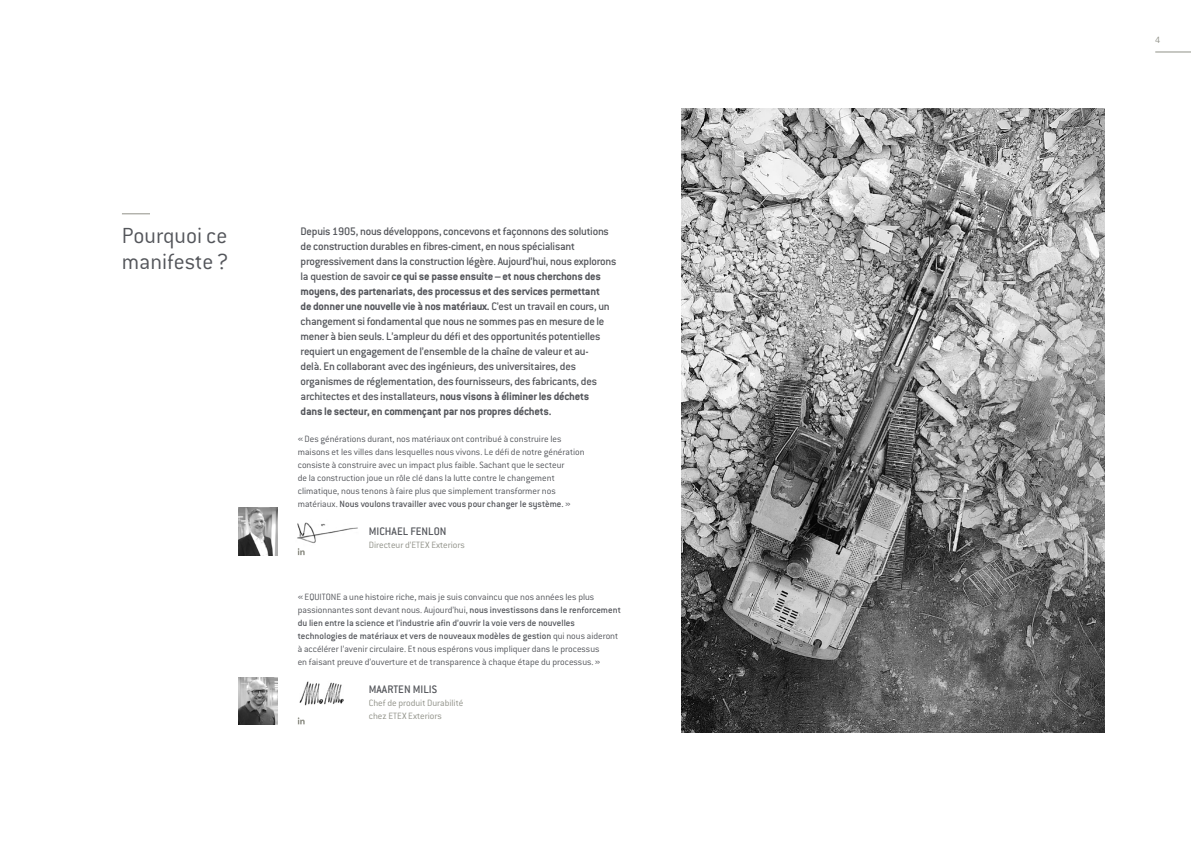
<style>
.page{position:relative;width:1191px;height:842px;background:#fff}
.page>*{position:absolute;margin:0;border:0;box-sizing:border-box;transform-origin:0 0}
.t1{font:300 24px/26px "ITC Conduit LTCE";color:#54565b}
.t2{font:500 12px/15px "ITC Conduit LTCE";letter-spacing:-.02em;color:#54565b}
.t3{font:500 12px "ITC Conduit LTCE";color:#54565b}
.t4{font:300 10px/13px "ITC Conduit LTCE";color:#54565b}
.t5{font:300 10px/13px "ITC Conduit LTCE";color:#909188}
.s1{font-weight:700}
.s2{font-weight:500}
</style>
<div class="page">
<img style="left:681px;top:108px;width:423px;height:624px">
<img style="left:297px;top:522px;width:61px;height:22px">
<img style="left:299px;top:681px;width:45px;height:24px">
<svg style="left:298px;top:548px;width:7px;height:7px"></svg>
<svg style="left:298px;top:717px;width:7px;height:7px"></svg>
<img style="left:238px;top:677px;width:39px;height:47px">
<img style="left:238px;top:508px;width:39px;height:47px">
<svg style="left:122px;top:214px;width:28px;height:1px"></svg>
<hr style="left:1155px;top:52px;width:36px;height:1px;background:#909188">
<h1 class="t1" style="left:122px;top:222px;width:108px">Pourquoi ce manifeste?</h1>
<p class="t2" style="left:300px;top:224px;width:317px">Depuis 1905, nous développons, concevons et façonnons des solutions de construction durables en fibres-ciment, en nous spécialisant progressivement dans la construction légère. Aujourd’hui, nous explorons la question de savoir <span class="s1">ce qui se passe ensuite – et nous cherchons des moyens, des partenariats, des processus et des services permettant<br>de donner une nouvelle vie à nos matériaux.</span> C’est un travail en cours, un changement si fondamental que nous ne sommes pas en mesure de le mener à bien seuls. L’ampleur du défi et des opportunités potentielles requiert un engagement de l’ensemble de la chaîne de valeur et au-<br>delà. En collaborant avec des ingénieurs, des universitaires, des organismes de réglementation, des fournisseurs, des fabricants, des architectes et des installateurs, <span class="s1">nous visons à éliminer les déchets<br>dans le secteur, en commençant par nos propres déchets.</span></p>
<p class="t4" style="left:298px;top:432px;width:288px">«Des générations durant, nos matériaux ont contribué à construire les maisons et les villes dans lesquelles nous vivons. Le défi de notre génération consiste à construire avec un impact plus faible. Sachant que le secteur<br>de la construction joue un rôle clé dans la lutte contre le changement climatique, nous tenons à faire plus que simplement transformer nos matériaux. <span class="s2">Nous voulons travailler avec vous pour changer le système.</span>»</p>
<p class="t3" style="left:369px;top:524px;width:79px">MICHAEL FENLON</p>
<p class="t5" style="left:369px;top:538px;width:98px">Directeur d’ETEX Exteriors</p>
<p class="t4" style="left:298px;top:590px;width:324px">«EQUITONE a une histoire riche, mais je suis convaincu que nos années les plus passionnantes sont devant nous. Aujourd’hui, <span class="s2">nous investissons dans le renforcement du lien entre la science et l’industrie afin d’ouvrir la voie vers de nouvelles technologies de matériaux et vers de nouveaux modèles de gestion</span> qui nous aideront à accélérer l’avenir circulaire. Et nous espérons vous impliquer dans le processus<br>en faisant preuve d’ouverture et de transparence à chaque étape du processus.»</p>
<p class="t3" style="left:369px;top:682px;width:70px">MAARTEN MILIS</p>
<p class="t5" style="left:369px;top:696px;width:96px">Chef de produit Durabilité chez ETEX Exteriors</p>
<p class="t5" style="left:1155px;top:33px;width:7px">4</p>
</div>
